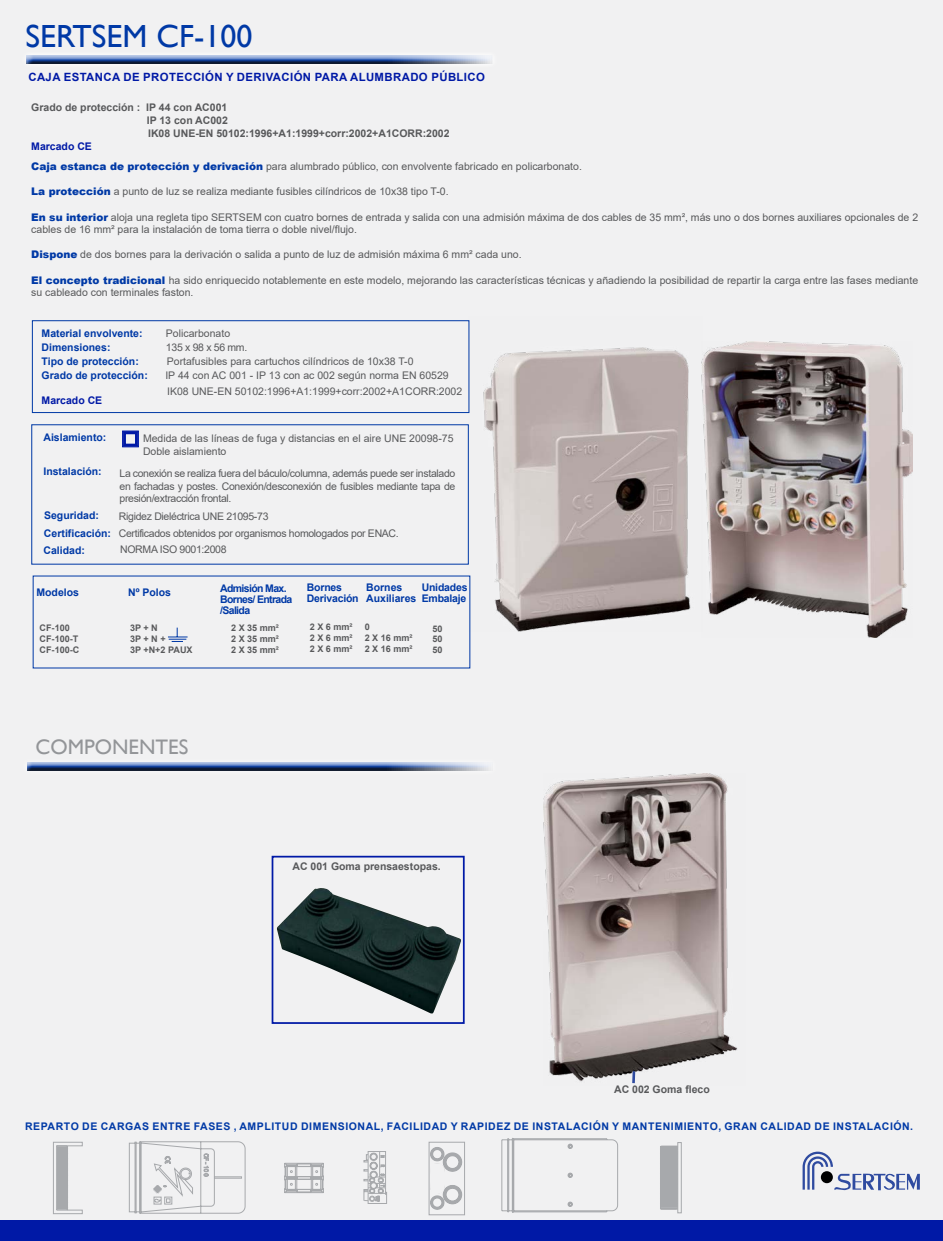
<style>
.page{position:relative;width:943px;height:1241px;background:#fff}
.page>*{position:absolute;margin:0;border:0;box-sizing:border-box;transform-origin:0 0}
.t1{font:31.94px "Gill Sans";color:#0039a6}
.t2{font:21px "Gill Sans";color:#939598}
.t3{font:700 11.38px "Arial";letter-spacing:.035em;color:#0019a6}
.t4{font:10.5px/12.2px "Arial";color:#58595b}
.t5{font:700 10.5px/10.8px "Arial";letter-spacing:.055em;color:#0039a6}
.t6{font:700 10.5px/13.1px "Arial";color:#58595b}
.t7{font:10.5px/15.9px "Arial";letter-spacing:-.03em;color:#58595b}
.t8{font:700 10.5px/17.2px "Arial";color:#0039a6}
.t9{font:700 10.5px/10.8px "Arial";letter-spacing:-.06em;color:#0039a6}
.t10{font:700 10.5px "Arial";color:#0019a6}
.t11{font:700 10.5px/10.8px "Arial";letter-spacing:-.02em;color:#0039a6}
.t12{font:700 9.1px/10.8px "Arial";color:#58595b}
.s1{font-weight:900;color:#0039a6}
</style>
<div class="page">
<div style="left:0;top:0;width:943px;height:1240px;background:#f1f1f2"></div>
<svg style="left:802px;top:1151px;width:117px;height:38px"></svg>
<div style="left:0;top:1220px;width:943px;height:20px;background:#0019a6"></div>
<svg style="left:53px;top:1141px;width:30px;height:73px"></svg>
<svg style="left:128px;top:1141px;width:118px;height:73px"></svg>
<svg style="left:284px;top:1162px;width:40px;height:31px"></svg>
<svg style="left:363px;top:1151px;width:24px;height:53px"></svg>
<div style="left:428px;top:1141px;width:37px;height:73px;border:1px solid #a7a9ac"></div>
<svg style="left:501px;top:1138px;width:117px;height:75px"></svg>
<svg style="left:660px;top:1142px;width:22px;height:71px"></svg>
<svg style="left:430px;top:1147px;width:32px;height:62px"></svg>
<div style="left:271px;top:855px;width:193px;height:168px;border:2px solid #0019a6"></div>
<img style="left:469px;top:320px;width:233px;height:311px">
<img style="left:702px;top:342px;width:210px;height:295px">
<img style="left:277px;top:888px;width:184px;height:125px">
<div style="left:24px;top:51px;width:476px;height:13px;background:#000;opacity:.75"></div>
<div style="left:21px;top:756px;width:477px;height:20px;background:#fff;opacity:.75"></div>
<div style="left:19px;top:754px;width:480px;height:16px;background:#f1f1f2"></div>
<div style="left:23px;top:757px;width:476px;height:13px;background:#000;opacity:.75"></div>
<div style="left:32px;top:320px;width:437px;height:93px;border:1px solid #0039a6"></div>
<svg style="left:122px;top:430px;width:17px;height:18px"></svg>
<div style="left:123px;top:431px;width:15px;height:15px;border:1px solid #0019a6"></div>
<div style="left:124px;top:433px;width:12px;height:12px;border:1px solid #0019a6"></div>
<svg style="left:168px;top:627px;width:19px;height:15px"></svg>
<img style="left:543px;top:773px;width:195px;height:311px">
<h1 class="t1" style="left:25px;top:18px;width:228px">SERTSEM CF-100</h1>
<p class="t3" style="left:28px;top:69px;width:458px">Caja estanca de protección y derivación para alumbrado público</p>
<p class="t6" style="left:147px;top:101px;width:304px;text-indent:-116px">Grado de protección : IP 44 con AC001<br>IP 13 con AC002<br>IK08 UN E-EN 50102:1996+A1:1999+corr:2002+A1CORR:2002</p>
<p class="t10" style="left:31px;top:139px;width:62px">Marcado CE</p>
<p class="t4" style="left:31px;top:160px;width:552px"><span class="s1">Caja estanca de protección y derivación</span> para alumbrado público, con envolvente fabricado en policarbonato.</p>
<p class="t4" style="left:31px;top:185px;width:419px"><span class="s1">La protección</span> a punto de luz se realiza mediante fusibles cilíndricos de 10x38 tipo T-0.</p>
<p class="t4" style="left:31px;top:210px;width:888px;line-height:12.6px"><span class="s1">En su interior</span> aloja una regleta tipo SERTSEM con cuatro bornes de entrada y salida con una admisión máxima de dos cables de 35 mm², más uno o dos bornes auxiliares opcionales de 2 cables de 16 mm² para la instalación de toma tierra o doble nivel/flujo.</p>
<p class="t4" style="left:31px;top:248px;width:492px"><span class="s1">Dispone</span> de dos bornes para la derivación o salida a punto de luz de admisión máxima 6 mm² cada uno.</p>
<p class="t4" style="left:31px;top:273px;width:888px;line-height:12.6px"><span class="s1">El concepto tradicional</span> ha sido enriquecido notablemente en este modelo, mejorando las características técnicas y añadiendo la posibilidad de repartir la carga entre las fases mediante su cableado con terminales faston.</p>
<p class="t5" style="left:42px;top:328px;width:102px">Material envolvente:</p>
<p class="t4" style="left:166px;top:327px;width:66px">Policarbonato</p>
<p class="t5" style="left:42px;top:342px;width:70px">Dimensiones:</p>
<p class="t4" style="left:166px;top:341px;width:83px">135 x 98 x 56 mm.</p>
<p class="t5" style="left:42px;top:356px;width:99px">Tipo de protección:</p>
<p class="t4" style="left:167px;top:355px;width:248px">Portafusibles para cartuchos cilíndricos de 10x38 T-0</p>
<p class="t5" style="left:42px;top:370px;width:108px">Grado de protección:</p>
<p class="t4" style="left:165px;top:367px;width:298px;line-height:15.8px">IP 44 con AC 001 - IP 13 con ac 002 según norma EN 60529<br>IK08 UNE-EN 50102:1996+A1:1999+corr:2002+A1CORR:2002</p>
<p class="t10" style="left:42px;top:393px;width:62px">Marcado CE</p>
<p class="t5" style="left:43px;top:432px;width:65px">Aislamiento:</p>
<p class="t4" style="left:143px;top:432px;width:312px">Medida de las líneas de fuga y distancias en el aire UNE 20098-75<br>Doble aislamiento</p>
<p class="t5" style="left:43px;top:466px;width:60px">Instalación:</p>
<p class="t5" style="left:44px;top:510px;width:56px">Seguridad:</p>
<p class="t8" style="left:44px;top:524px;width:69px">Certificación:<br>Calidad:</p>
<p class="t4" style="left:119px;top:467px;width:337px;text-align:justify">La conexión se realiza fuera del báculo/columna, además puede ser instalado en fachadas y postes. Conexión/desconexión de fusibles mediante tapa de presión/extracción frontal.</p>
<p class="t7" style="left:119px;top:525px;width:281px">Certificados obtenidos por organismos homologados por ENAC.<br>NORMA ISO 9001:2008</p>
<p class="t7" style="left:119px;top:507px;width:151px">Rigidez Dieléctrica UNE 21095-73</p>
<p class="t5" style="left:36px;top:586px;width:44px">Modelos</p>
<p class="t5" style="left:128px;top:586px;width:44px">Nº Polos</p>
<p class="t9" style="left:220px;top:583px;width:74px">Admisión Max.<br>Bornes/ Entrada /Salida</p>
<p class="t11" style="left:307px;top:581px;width:53px">Bornes<br>Derivación</p>
<p class="t8" style="left:366px;top:582px;width:52px;line-height:10.8px">Bornes<br>Auxiliares</p>
<p class="t5" style="left:422px;top:582px;width:47px">Unidades<br>Embalaje</p>
<p class="t12" style="left:40px;top:622px;width:40px">CF-100<br>CF-100-T<br>CF-100-C</p>
<p class="t12" style="left:130px;top:623px;width:45px">3P + N<br>3P + N +<br>3P +N+2 PAU</p>
<p class="t12" style="left:187px;top:644px;width:8px">X</p>
<h2 class="t2" style="left:36px;top:735px;width:154px">COMPONENTES</h2>
<p class="t12" style="left:231px;top:622px;width:49px;text-align:justify">2 X 35 mm²<br>2 X 35 mm²<br>2 X 35 mm²</p>
<p class="t12" style="left:310px;top:622px;width:44px;text-align:justify">2 X 6 mm²<br>2 X 6 mm²<br>2 X 6 mm²</p>
<p class="t12" style="left:365px;top:621px;width:49px">0<br>2 X 16 mm²<br>2 X 16 mm²</p>
<p class="t12" style="left:432px;top:623px;width:12px;text-align:justify">50<br>50<br>50</p>
<p class="t6" style="left:292px;top:860px;width:150px">AC 001 Goma prensaestopas.</p>
<p class="t6" style="left:614px;top:1082px;width:97px">AC 002 Goma fleco</p>
<p class="t5" style="left:25px;top:1121px;width:889px">REparto de cargas entre fases , amplitud dimensional, Facilidad y rapidez de instalación y mantenimiento, Gran calidad de instalación.</p>
</div>
